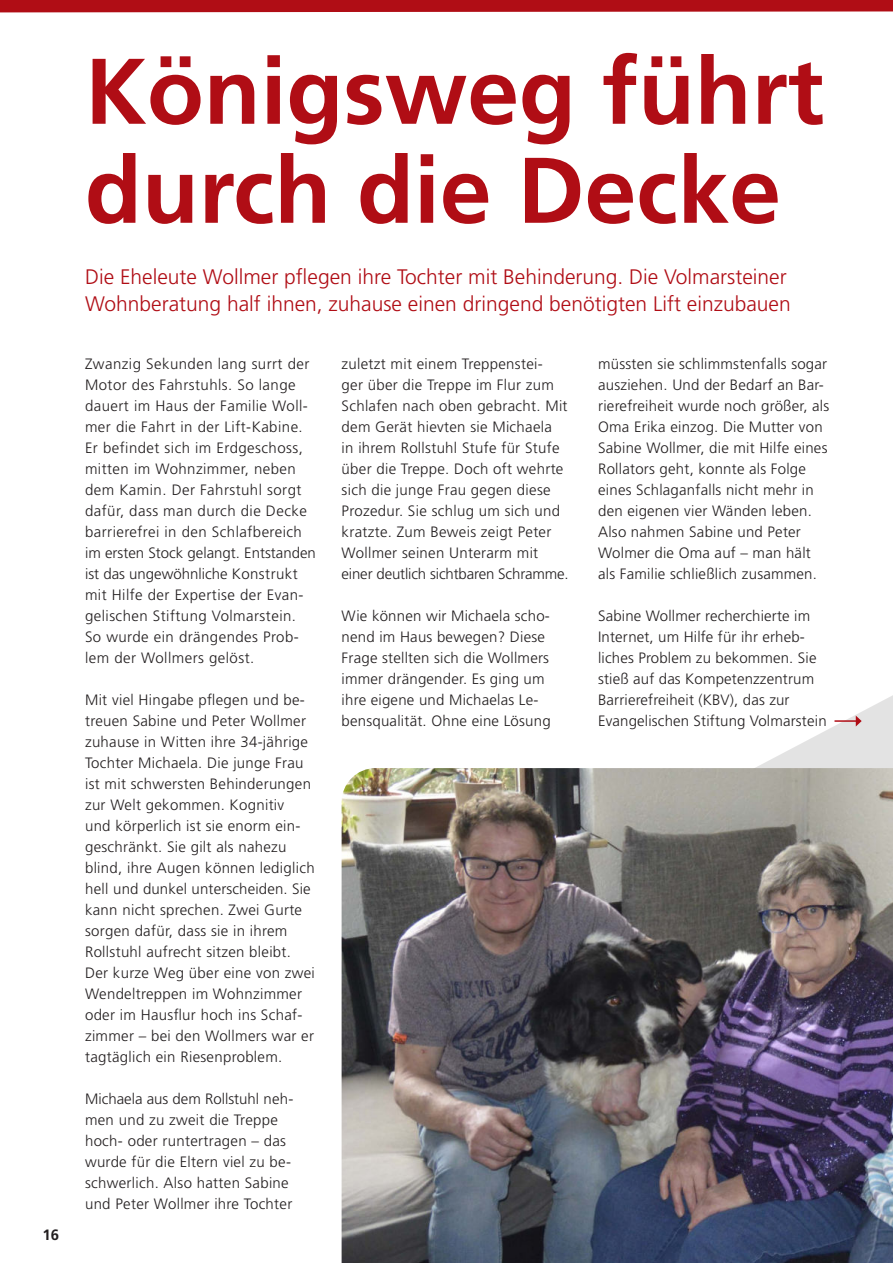
<style>
.page{position:relative;width:893px;height:1263px;background:#fff}
.page>*{position:absolute;margin:0;border:0;box-sizing:border-box;transform-origin:0 0}
.t1{font:700 93px/99px "Frutiger LT Std";color:#b00d15}
.t2{font:300 21px/27px "Frutiger LT Std";color:#b00d15}
.t3{font:300 15px/21px "Frutiger LT Std";letter-spacing:.02em;color:#231f20}
.t4{font:700 15px "Frutiger LT Std";color:#231f20}
</style>
<div class="page">
<svg style="left:755px;top:695px;width:138px;height:73px"></svg>
<img style="left:342px;top:768px;width:551px;height:495px">
<hr style="left:834px;top:720px;width:23px;height:2px;background:#b00d15">
<svg style="left:856px;top:715px;width:6px;height:11px"></svg>
<svg style="left:0;top:0;width:893px;height:13px;background:#b62128"></svg>
<p class="t4" style="left:43px;top:1229px;width:18px">16</p>
<h1 class="t1" style="left:85px;top:49px;width:740px">Königsweg führt durch die Decke</h1>
<h2 class="t2" style="left:85px;top:264px;width:707px">Die Eheleute Wollmer pflegen ihre Tochter mit Behinderung. Die Volmarsteiner<br>Wohnberatung half ihnen, zuhause einen dringend benötigten Lift einzubauen</h2>
<p class="t3" style="left:85px;top:354px;width:232px">Zwanzig Sekunden lang surrt der<br>Motor des Fahrstuhls. So lange dauert im Haus der Familie Woll&shy;mer die Fahrt in der Lift-Kabine.<br>Er befindet sich im Erdgeschoss, mitten im Wohnzimmer, neben dem Kamin. Der Fahrstuhl sorgt dafür, dass man durch die Decke barrierefrei in den Schlafbereich im ersten Stock gelangt. Entstanden ist das ungewöhnliche Konstrukt mit Hilfe der Expertise der Evan&shy;gelischen Stiftung Volmarstein.<br>So wurde ein drängendes Prob&shy;lem der Wollmers gelöst.</p>
<p class="t3" style="left:85px;top:690px;width:231px">Mit viel Hingabe pflegen und be&shy;treuen Sabine und Peter Wollmer zuhause in Witten ihre 34-jährige<br>Tochter Michaela. Die junge Frau ist mit schwersten Behinderungen zur Welt gekommen. Kognitiv<br>und körperlich ist sie enorm ein&shy;geschränkt. Sie gilt als nahezu blind, ihre Augen können lediglich hell und dunkel unterscheiden. Sie kann nicht sprechen. Zwei Gurte sorgen dafür, dass sie in ihrem<br>Rollstuhl aufrecht sitzen bleibt.<br>Der kurze Weg über eine von zwei<br>Wendeltreppen im Wohnzimmer oder im Hausflur hoch ins Schaf&shy;zimmer – bei den Wollmers war er tagtäglich ein Riesenproblem.</p>
<p class="t3" style="left:85px;top:1089px;width:210px">Michaela aus dem Rollstuhl neh&shy;men und zu zweit die Treppe hoch- oder runtertragen – das wurde für die Eltern viel zu be&shy;schwerlich. Also hatten Sabine und Peter Wollmer ihre Tochter</p>
<p class="t3" style="left:342px;top:354px;width:229px">zuletzt mit einem Treppenstei-<br>ger über die Treppe im Flur zum<br>Schlafen nach oben gebracht. Mit dem Gerät hievten sie Michaela<br>in ihrem Rollstuhl Stufe für Stufe über die Treppe. Doch oft wehrte sich die junge Frau gegen diese<br>Prozedur. Sie schlug um sich und kratzte. Zum Beweis zeigt Peter<br>Wollmer seinen Unterarm mit einer deutlich sichtbaren Schramme.</p>
<p class="t3" style="left:342px;top:606px;width:211px">Wie können wir Michaela scho&shy;nend im Haus bewegen? Diese<br>Frage stellten sich die Wollmers immer drängender. Es ging um ihre eigene und Michaelas Le&shy;bensqualität. Ohne eine Lösung</p>
<p class="t3" style="left:598px;top:354px;width:233px">müssten sie schlimmstenfalls sogar ausziehen. Und der Bedarf an Bar&shy;rierefreiheit wurde noch größer, als Oma Erika einzog. Die Mutter von Sabine Wollmer, die mit Hilfe eines Rollators geht, konnte als Folge eines Schlaganfalls nicht mehr in den eigenen vier Wänden leben.<br>Also nahmen Sabine und Peter Wolmer die Oma auf – man hält als Familie schließlich zusammen.</p>
<p class="t3" style="left:598px;top:606px;width:230px">Sabine Wollmer recherchierte im Internet, um Hilfe für ihr erheb&shy;liches Problem zu bekommen. Sie stieß auf das Kompetenzzentrum Barrierefreiheit (KBV), das zur Evangelischen Stiftung Volmarstein</p>
</div>
